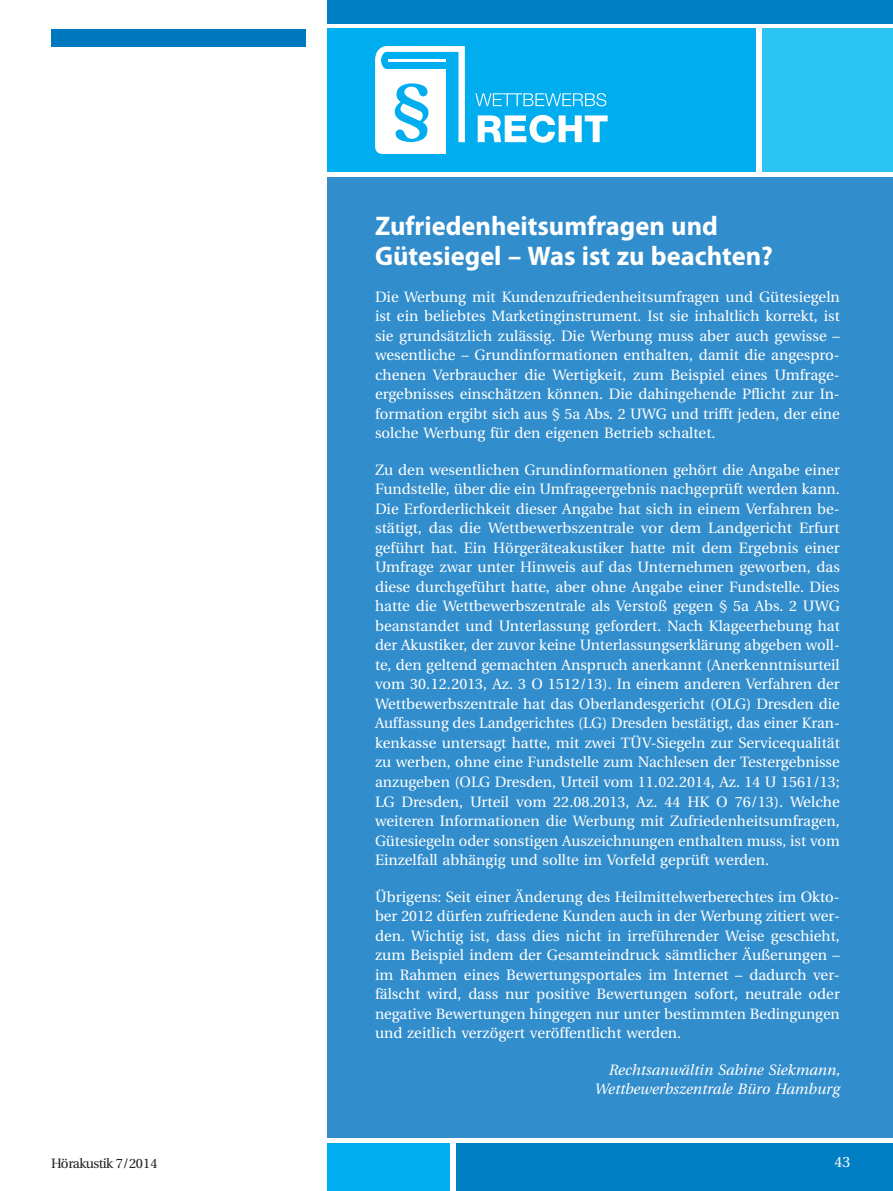
<style>
.page{position:relative;width:893px;height:1191px;background:#fff}
.page>*{position:absolute;margin:0;border:0;box-sizing:border-box;transform-origin:0 0}
._6__Zwischentitel_1{font:700 27px/30px "Myriad Pro";color:#fff}
._5__Text_2spaltig_Bl{font:15px/19.5px "Utopia";color:#fff;text-align:justify}
._5__Text_2spaltig_Bl-2{font:italic 15px "Utopia";color:#fff}
.t1{font:13.5px "Utopia";letter-spacing:-.035em;color:#231f20}
</style>
<div class="page">
<div style="left:328px;top:178px;width:565px;height:960px;background:#318dcc"></div>
<div style="left:762px;top:29px;width:131px;height:143px;background:#2bc4f3"></div>
<div style="left:327px;top:29px;width:429px;height:143px;background:#00aeef"></div>
<div style="left:327px;top:1143px;width:123px;height:48px;background:#00aeef"></div>
<svg style="left:475px;top:93px;width:131px;height:13px"></svg>
<svg style="left:478px;top:115px;width:130px;height:28px"></svg>
<svg style="left:375px;top:46px;width:90px;height:108px"></svg>
<hr style="left:388px;top:59px;width:58px;height:3px;background:#fff">
<div style="left:328px;top:0;width:565px;height:23px;background:#007fc5"></div>
<div style="left:457px;top:1143px;width:436px;height:48px;background:#007fc5"></div>
<div style="left:51px;top:29px;width:255px;height:18px;background:#0078c0"></div>
<p class="t1" style="left:51px;top:1155px;width:108px">Hörakustik 7/2014</p>
<p class="_6__Zwischentitel_1" style="left:375px;top:210px;width:399px">Zufriedenheitsumfragen und<br>Gütesiegel – Was ist zu beachten?</p>
<p class="_5__Text_2spaltig_Bl" style="left:375px;top:287px;width:466px">Die Werbung mit Kundenzufriedenheitsumfragen und Gütesiegeln ist ein beliebtes Marketinginstrument. Ist sie inhaltlich korrekt, ist sie grundsätzlich zulässig. Die Werbung muss aber auch gewisse – wesentliche – Grundinformationen enthalten, damit die angespro&shy;chenen Verbraucher die Wertigkeit, zum Beispiel eines Umfrage&shy;ergebnisses einschätzen können. Die dahingehende Pflicht zur In&shy;formation ergibt sich aus § 5a Abs. 2 UWG und trifft jeden, der eine solche Werbung für den eigenen Betrieb schaltet.</p>
<p class="_5__Text_2spaltig_Bl" style="left:375px;top:460px;width:466px">Zu den wesentlichen Grundinformationen gehört die Angabe einer Fundstelle, über die ein Umfrageergebnis nachgeprüft werden kann.<br>Die Erforderlichkeit dieser Angabe hat sich in einem Verfahren be&shy;stätigt, das die Wettbewerbszentrale vor dem Landgericht Erfurt geführt hat. Ein Hörgeräteakustiker hatte mit dem Ergebnis einer Umfrage zwar unter Hinweis auf das Unternehmen geworben, das diese durchgeführt hatte, aber ohne Angabe einer Fundstelle. Dies hatte die Wettbewerbszentrale als Verstoß gegen § 5a Abs. 2 UWG beanstandet und Unterlassung gefordert. Nach Klageerhebung hat der Akustiker, der zuvor keine Unterlassungserklärung abgeben woll&shy;te, den geltend gemachten Anspruch anerkannt (Anerkenntnisurteil vom 30.12.2013, Az. 3 O 1512/13). In einem anderen Verfahren der Wettbewerbszentrale hat das Oberlandesgericht (OLG) Dresden die Auffassung des Landgerichtes (LG) Dresden bestätigt, das einer Kran&shy;kenkasse untersagt hatte, mit zwei TÜV-Siegeln zur Servicequalität zu werben, ohne eine Fundstelle zum Nachlesen der Testergebnisse anzugeben (OLG Dresden, Urteil vom 11.02.2014, Az. 14 U 1561/13; LG Dresden, Urteil vom 22.08.2013, Az. 44 HK O 76/13). Welche weiteren Informationen die Werbung mit Zufriedenheitsumfragen, Gütesiegeln oder sonstigen Auszeichnungen enthalten muss, ist vom Einzelfall abhängig und sollte im Vorfeld geprüft werden.</p>
<p class="_5__Text_2spaltig_Bl" style="left:375px;top:887px;width:466px">Übrigens: Seit einer Änderung des Heilmittelwerberechtes im Okto&shy;ber 2012 dürfen zufriedene Kunden auch in der Werbung zitiert wer&shy;den. Wichtig ist, dass dies nicht in irreführender Weise geschieht, zum Beispiel indem der Gesamteindruck sämtlicher Äußerungen – im Rahmen eines Bewertungsportales im Internet – dadurch ver&shy;fälscht wird, dass nur positive Bewertungen sofort, neutrale oder negative Bewertungen hingegen nur unter bestimmten Bedingungen und zeitlich verzögert veröffentlicht werden.</p>
<p class="_5__Text_2spaltig_Bl-2" style="left:609px;top:1061px;width:233px">Rechtsanwältin Sabine Siekmann,</p>
<p class="_5__Text_2spaltig_Bl-2" style="left:595px;top:1080px;width:246px">Wettbewerbszentrale Büro Hamburg</p>
<p class="_5__Text_2spaltig_Bl" style="left:834px;top:1152px;width:17px">43</p>
</div>
